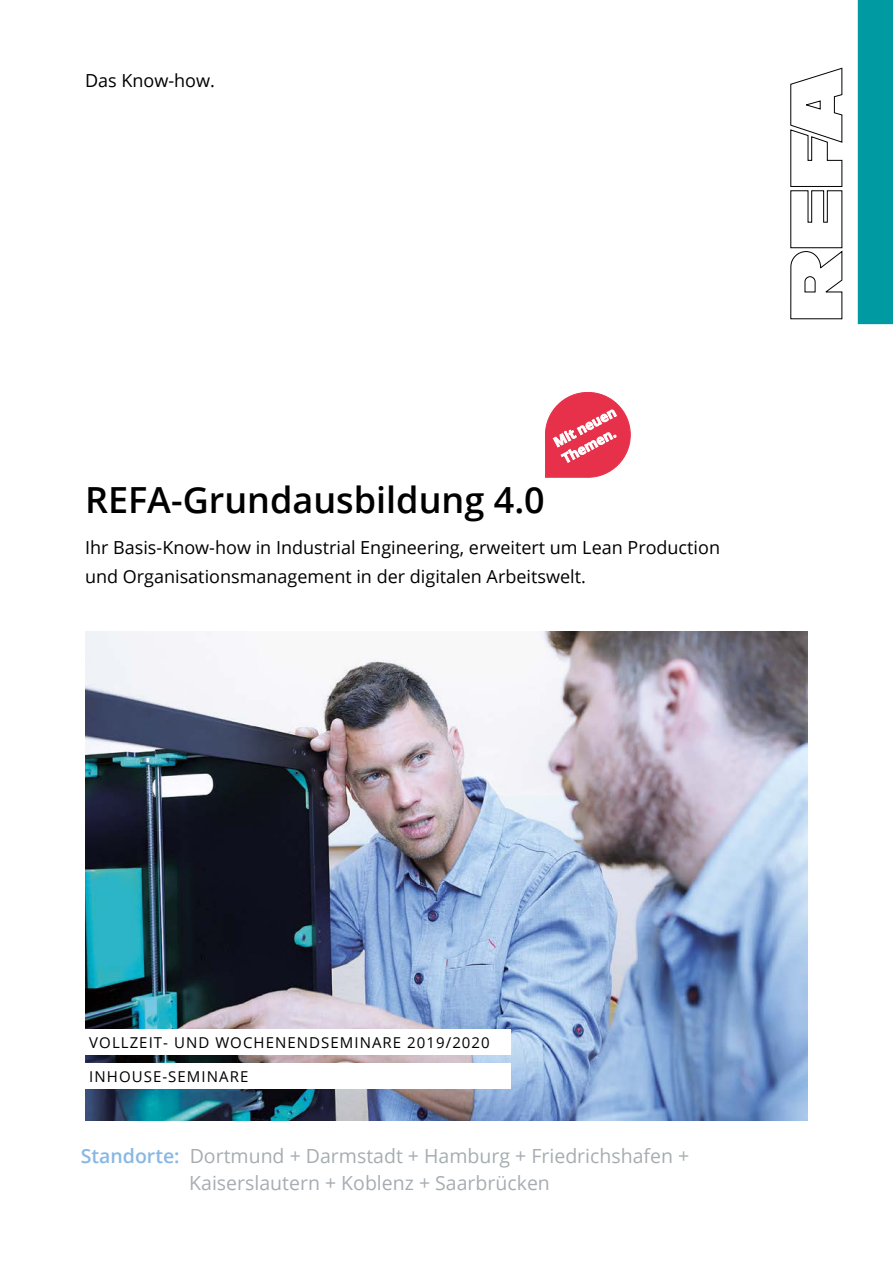
<style>
.page{position:relative;width:893px;height:1263px;background:#fff}
.page>*{position:absolute;margin:0;border:0;box-sizing:border-box;transform-origin:0 0}
.t1{font:600 36px "Open Sans";color:#000}
.t2{font:19.5px/27px "Open Sans";color:#a6adb1}
.t3{font:18px/28.5px "Open Sans";color:#000}
.t4{font:15px "Open Sans";letter-spacing:.07em;color:#000}
.s1{font-weight:600;color:#88b7e3}
</style>
<div class="page">
<svg style="left:790px;top:67px;width:53px;height:253px"></svg>
<div style="left:858px;top:0;width:35px;height:324px;background:#009aa3"></div>
<img style="left:85px;top:631px;width:723px;height:489px">
<div style="left:85px;top:1029px;width:425px;height:25px;background:#fff"></div>
<div style="left:85px;top:1063px;width:425px;height:26px;background:#fff"></div>
<svg style="left:545px;top:392px;width:85px;height:85px"></svg>
<p class="t3" style="left:85px;top:66px;width:131px">Das Know-how.</p>
<h1 class="t1" style="left:85px;top:475px;width:461px">REFA-Grundausbildung 4.0</h1>
<p class="t3" style="left:85px;top:533px;width:636px">Ihr Basis-Know-how in Industrial Engineering, erweitert um Lean Production und Organisationsmanagement in der digitalen Arbeitswelt.</p>
<p class="t4" style="left:89px;top:1032px;width:402px">VOLLZEIT- UND WOCHENENDSEMINARE 2019/2020</p>
<p class="t4" style="left:89px;top:1066px;width:161px">INHOUSE-SEMINARE</p>
<p class="t2" style="left:189px;top:1142px;width:502px;text-indent:-108px"><span class="s1">Standorte:</span> Dortmund + Darmstadt + Hamburg + Friedrichshafen +<br>Kaiserslautern + Koblenz + Saarbrücken</p>
</div>
